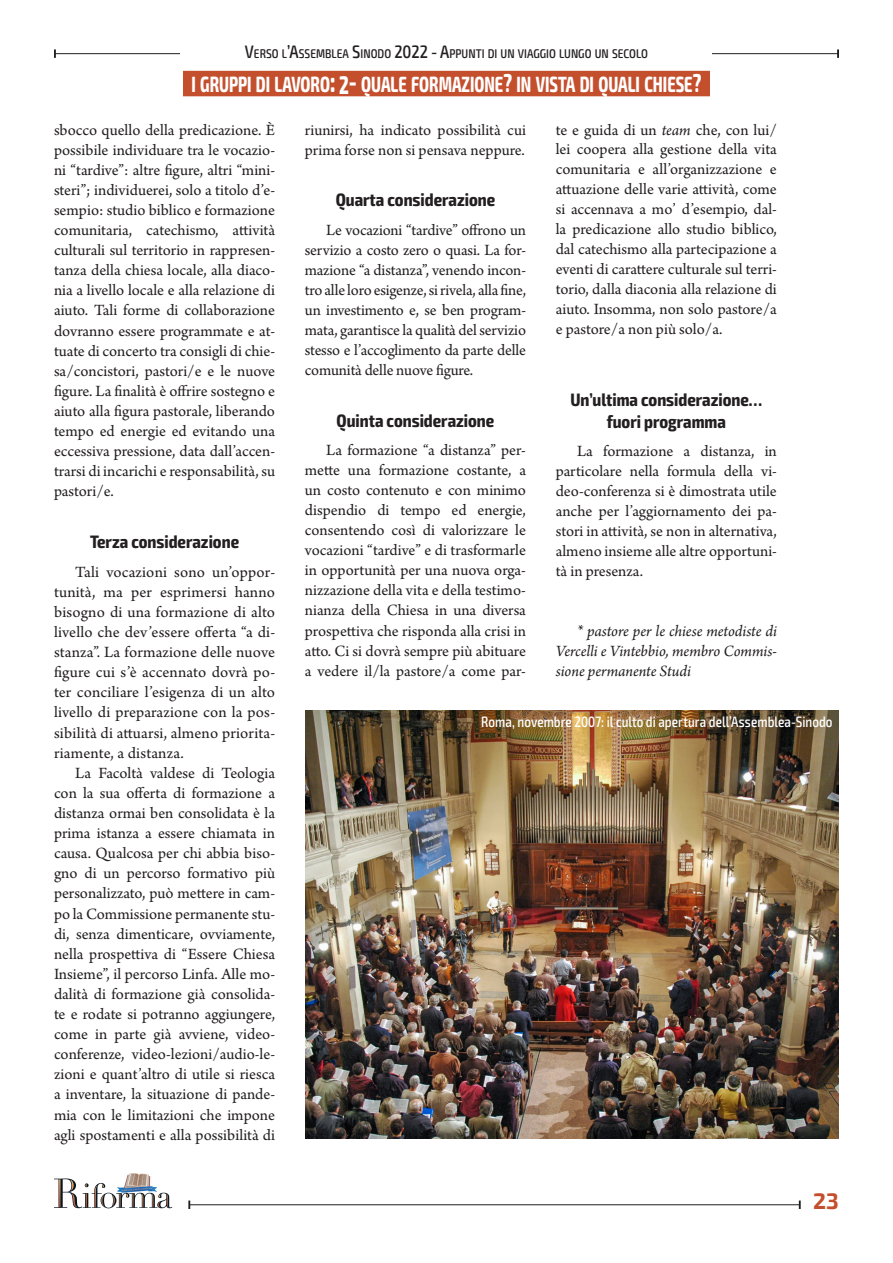
<style>
.page{position:relative;width:893px;height:1263px;background:#fff}
.page>*{position:absolute;margin:0;border:0;box-sizing:border-box;transform-origin:0 0}
.Testo_normale{font:700 22.5px "Exo 2";color:#c34f2d}
.t1{font:700 condensed 22.05px "Exo 2";color:#fff;scale:.8 1}
.Titoletto{font:700 condensed 18px/21.8px "Exo 2";color:#231f20;text-align:center}
.Testo_normale-2{font:16.5px/20.1px "Arno Pro";color:#231f20;text-align:justify}
.Testo_normale-3{font:italic 16.5px/20px "Arno Pro";letter-spacing:-.005em;color:#231f20;text-align:justify}
._0_TESTO_EXO__base{font:500 condensed 15px "Exo 2";letter-spacing:.005em;color:#fff;scale:.96 1}
.t2{font:500 condensed 12.6px "Exo 2";color:#231f20}
.s1{font-size:18px}
.s2{font-size:31.5px}
.s3{font-size:25.5px}
.s4{font-style:italic}
</style>
<div class="page">
<hr style="left:55px;top:53px;width:783px;height:1px;background:#231f20">
<svg style="left:54px;top:49px;width:2px;height:9px"></svg>
<svg style="left:837px;top:49px;width:2px;height:9px"></svg>
<hr style="left:189px;top:1204px;width:611px;height:1px;background:#231f20">
<svg style="left:188px;top:1200px;width:2px;height:9px"></svg>
<svg style="left:799px;top:1200px;width:2px;height:9px"></svg>
<img style="left:126px;top:1174px;width:25px;height:4px">
<svg style="left:54px;top:1178px;width:118px;height:30px"></svg>
<img style="left:305px;top:710px;width:534px;height:428px">
<div style="left:181px;top:46px;width:531px;height:46px;background:#fff"></div>
<div style="left:183px;top:71px;width:527px;height:25px;background:#c34f2d"></div>
<p class="t2" style="left:245px;top:46px;width:405px"><span class="s1">V</span>ERSO L<span class="s1">’A</span>SSEMBLEA <span class="s1">S</span>INODO <span class="s1">2022 - A</span>PPUNTI DI UN VIAGGIO LUNGO UN SECOLO</p>
<p class="t1" style="left:192px;top:71px;width:639px">I GRUPPI DI LAVORO<span class="s2">:</span> <span class="s3">2</span><span class="s2">-</span> QUALE FORMAZIONE<span class="s3">?</span> IN VISTA DI QUALI CHIESE<span class="s3">?</span></p>
<p class="Testo_normale-2" style="left:54px;top:120px;width:223px">sbocco quello della predicazione. È possibile individuare tra le vocazio&shy;ni “tardive”: altre figure, altri “mini&shy;steri”; individuerei, solo a titolo d’e&shy;sempio: studio biblico e formazione comunitaria, catechismo, attività culturali sul territorio in rappresen&shy;tanza della chiesa locale, alla diaco&shy;nia a livello locale e alla relazione di aiuto. Tali forme di collaborazione dovranno essere programmate e at&shy;tuate di concerto tra consigli di chie&shy;sa/concistori, pastori/e e le nuove figure. La finalità è offrire sostegno e aiuto alla figura pastorale, liberando tempo ed energie ed evitando una eccessiva pressione, data dall’accen&shy;trarsi di incarichi e responsabilità, su pastori/e.</p>
<p class="Titoletto" style="left:90px;top:531px;width:151px">Terza considerazione</p>
<p class="Testo_normale-2" style="left:54px;top:562px;width:223px;text-indent:21px">Tali vocazioni sono un’oppor&shy;tunità, ma per esprimersi hanno bisogno di una formazione di alto livello che dev’essere offerta “a di&shy;stanza”. La formazione delle nuove figure cui s’è accennato dovrà po&shy;ter conciliare l’esigenza di un alto livello di preparazione con la pos&shy;sibilità di attuarsi, almeno priorita&shy;riamente, a distanza.</p>
<p class="Testo_normale-2" style="left:54px;top:764px;width:223px;text-indent:21px">La Facoltà valdese di Teologia con la sua offerta di formazione a distanza ormai ben consolidata è la prima istanza a essere chiamata in causa. Qualcosa per chi abbia biso&shy;gno di un percorso formativo più personalizzato, può mettere in cam&shy;po la Commissione permanente stu&shy;di, senza dimenticare, ovviamente, nella prospettiva di “Essere Chiesa Insieme”, il percorso Linfa. Alle mo&shy;dalità di formazione già consolida&shy;te e rodate si potranno aggiungere, come in parte già avviene, video&shy;conferenze, video-lezioni/audio-le&shy;zioni e quant’altro di utile si riesca a inventare, la situazione di pande&shy;mia con le limitazioni che impone agli spostamenti e alla possibilità di</p>
<p class="Testo_normale-2" style="left:556px;top:120px;width:223px">te e guida di un <span class="s4">team</span> che, con lui/ lei coopera alla gestione della vita comunitaria e all’organizzazione e attuazione delle varie attività, come si accennava a mo’ d’esempio, dal&shy;la predicazione allo studio biblico, dal catechismo alla partecipazione a eventi di carattere culturale sul terri&shy;torio, dalla diaconia alla relazione di aiuto. Insomma, non solo pastore/a e pastore/a non più solo/a.</p>
<p class="Testo_normale-2" style="left:305px;top:120px;width:223px">riunirsi, ha indicato possibilità cui prima forse non si pensava neppure.</p>
<p class="Titoletto" style="left:336px;top:189px;width:161px">Quarta considerazione</p>
<p class="Testo_normale-2" style="left:305px;top:221px;width:223px;text-indent:21px">Le vocazioni “tardive” offrono un servizio a costo zero o quasi. La for&shy;mazione “a distanza”, venendo incon&shy;tro alle loro esigenze, si rivela, alla fine, un investimento e, se ben program&shy;mata, garantisce la qualità del servizio stesso e l’accoglimento da parte delle comunità delle nuove figure.</p>
<p class="Titoletto" style="left:337px;top:410px;width:159px">Quinta considerazione</p>
<p class="Testo_normale-2" style="left:305px;top:441px;width:223px;text-indent:21px">La formazione “a distanza” per&shy;mette una formazione costante, a un costo contenuto e con minimo dispendio di tempo ed energie, consentendo così di valorizzare le vocazioni “tardive” e di trasformarle in opportunità per una nuova orga&shy;nizzazione della vita e della testimo&shy;nianza della Chiesa in una diversa prospettiva che risponda alla crisi in atto. Ci si dovrà sempre più abituare a vedere il/la pastore/a come par-</p>
<p class="Titoletto" style="left:570px;top:389px;width:193px">Un’ultima considerazione… fuori programma</p>
<p class="Testo_normale-2" style="left:556px;top:442px;width:223px;text-indent:21px">La formazione a distanza, in particolare nella formula della vi&shy;deo-conferenza si è dimostrata utile anche per l’aggiornamento dei pa&shy;stori in attività, se non in alternativa, almeno insieme alle altre opportuni&shy;tà in presenza.</p>
<p class="Testo_normale-3" style="left:556px;top:622px;width:223px;text-indent:21px">* pastore per le chiese metodiste di Vercelli e Vintebbio, membro Commis&shy;sione permanente Studi</p>
<p class="_0_TESTO_EXO__base" style="left:481px;top:713px;width:368px">Roma, novembre 2007: il culto di apertura dell’Assemblea-Sinodo</p>
<p class="Testo_normale" style="left:813px;top:1187px;width:27px">23</p>
</div>
